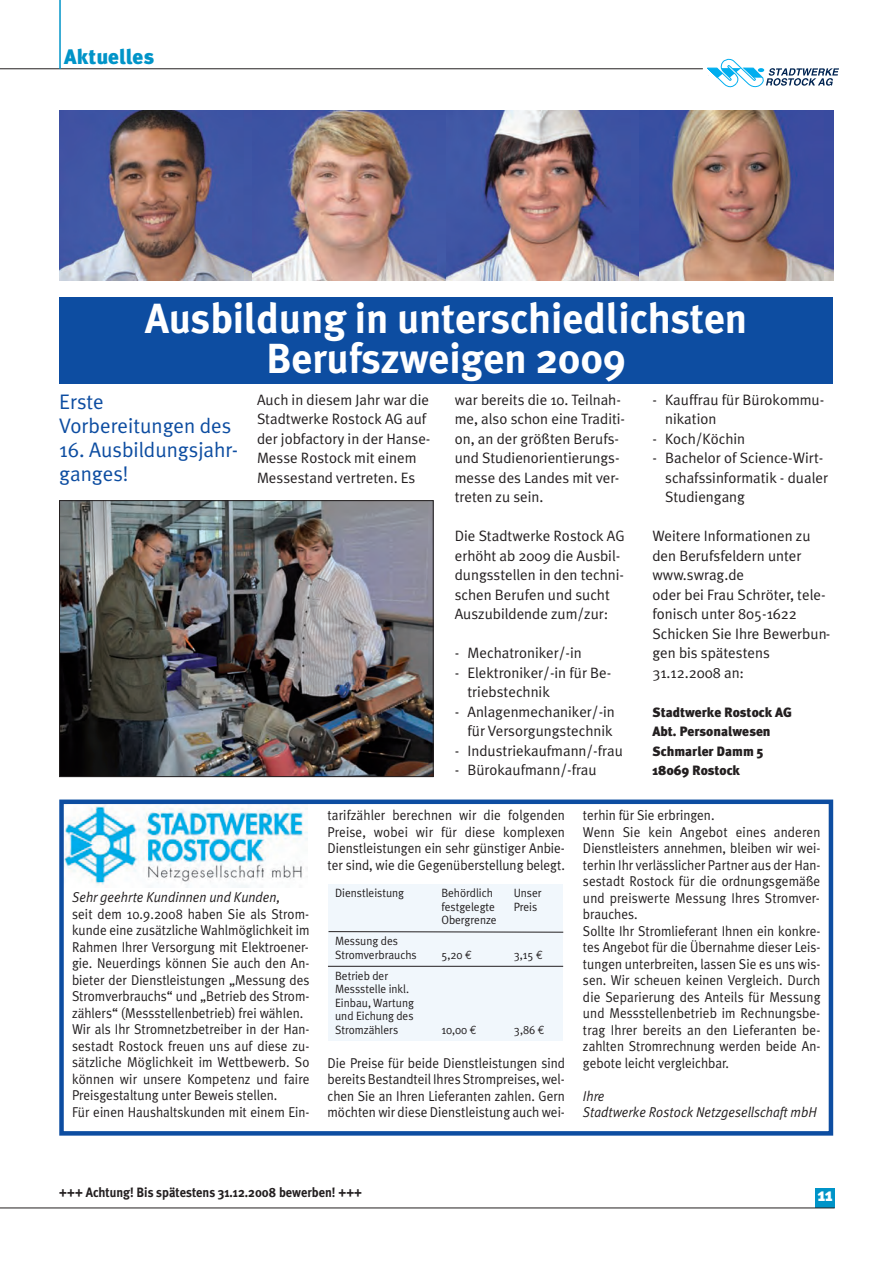
<style>
.page{position:relative;width:893px;height:1263px;background:#fff}
.page>*{position:absolute;margin:0;border:0;box-sizing:border-box;transform-origin:0 0}
.t1{font:700 42px/40.5px "Meta Plus";color:#fff;text-align:center}
.t2{font:21px/24px "Meta Plus Normal";color:#0d4da1}
.t3{font:900 21px "Meta Plus";color:#0094c8}
.t4{font:900 18px "Meta Plus";color:#fff}
.t5{font:15px/19.5px "Meta Plus Normal";color:#231f20}
.t6{font:14.25px/16.5px "Meta Plus Normal";color:#231f20;scale:.93 1}
.t7{font:italic 14.25px/16.5px "Meta Plus Normal";color:#231f20;scale:.93 1}
.t8{font:900 13.5px/19.5px "Meta Plus";color:#231f20}
.t9{font:700 13.5px "Meta Plus";color:#231f20;scale:.93 1}
.t10{font:12px/13.5px "Meta Plus Normal";color:#231f20;scale:.95 1}
.s1{font-family:"Euro Mono"}
</style>
<div class="page">
<img style="left:64px;top:804px;width:244px;height:83px">
<div style="left:59px;top:799px;width:774px;height:336px;border:4px solid #0d4da1"></div>
<hr style="left:0;top:68px;width:703px;height:1px;background:#231f20">
<svg style="left:694px;top:58px;width:145px;height:30px"></svg>
<div style="left:815px;top:1188px;width:20px;height:19px;background:#0094c8"></div>
<hr style="left:0;top:1207px;width:835px;height:1px;background:#231f20">
<img style="left:59px;top:110px;width:194px;height:170px">
<img style="left:253px;top:110px;width:193px;height:170px">
<img style="left:446px;top:110px;width:194px;height:170px">
<img style="left:640px;top:110px;width:193px;height:170px">
<div style="left:59px;top:297px;width:774px;height:87px;background:#0d4da1"></div>
<img style="left:61px;top:502px;width:370px;height:272px">
<div style="left:59px;top:500px;width:374px;height:276px;border:1px solid #231f20"></div>
<div style="left:328px;top:884px;width:235px;height:157px;background:#f1f7fc"></div>
<svg style="left:328px;top:931px;width:236px;height:1px"></svg>
<hr style="left:328px;top:966px;width:235px;height:1px;background:#231f20">
<hr style="left:59px;top:0;width:2px;height:69px;background:#0094c8">
<h2 class="t3" style="left:64px;top:45px;width:91px">Aktuelles</h2>
<h1 class="t1" style="left:145px;top:298px;width:604px">Ausbildung in unterschiedlichsten<br>Berufszweigen 2009</h1>
<h2 class="t2" style="left:59px;top:390px;width:174px">Erste<br>Vorbereitungen des</h2>
<h2 class="t2" style="left:59px;top:438px;width:180px">16. Ausbildungsjahr&shy;ganges!</h2>
<p class="t5" style="left:257px;top:389px;width:175px">Auch in diesem Jahr war die<br>Stadtwerke Rostock AG auf der jobfactory in der Hanse-<br>Messe Rostock mit einem<br>Messestand vertreten. Es</p>
<p class="t5" style="left:455px;top:389px;width:172px">war bereits die 10. Teilnah&shy;me, also schon eine Traditi&shy;on, an der größten Berufs&shy;und Studienorientierungs&shy;messe des Landes mit ver&shy;treten zu sein.</p>
<p class="t5" style="left:455px;top:526px;width:171px">Die Stadtwerke Rostock AG erhöht ab 2009 die Ausbil&shy;dungsstellen in den techni&shy;schen Berufen und sucht<br>Auszubildende zum/zur:</p>
<p class="t5" style="left:455px;top:643px;width:128px">- Mechatroniker/-in</p>
<p class="t5" style="left:467px;top:662px;width:145px;text-indent:-13px">- Elektroniker/-in für Be&shy;triebstechnik</p>
<p class="t5" style="left:455px;top:701px;width:162px;text-align:right">- Anlagenmechaniker/-in für Versorgungstechnik</p>
<p class="t5" style="left:455px;top:740px;width:170px">- Industriekaufmann/-frau</p>
<p class="t5" style="left:455px;top:760px;width:144px">- Bürokaufmann/-frau</p>
<p class="t5" style="left:665px;top:389px;width:161px;text-indent:-13px">- Kauffrau für Bürokommu&shy;nikation</p>
<p class="t5" style="left:652px;top:428px;width:94px">- Koch/Köchin</p>
<p class="t5" style="left:665px;top:448px;width:164px;text-indent:-13px">- Bachelor of Science-Wirt&shy;schafssinformatik - dualer<br>Studiengang</p>
<p class="t5" style="left:652px;top:526px;width:180px">Weitere Informationen zu den Berufsfeldern unter www.swrag.de<br>oder bei Frau Schröter, tele&shy;fonisch unter 805-1622<br>Schicken Sie Ihre Bewerbun&shy;gen bis spätestens<br>31.12.2008 an:</p>
<p class="t8" style="left:652px;top:702px;width:141px">Stadtwerke Rostock AG<br>Abt. Personalwesen<br>Schmarler Damm 5<br>18069 Rostock</p>
<p class="t7" style="left:72px;top:888px;width:225px">Sehr geehrte Kundinnen und Kunden,</p>
<p class="t6" style="left:72px;top:905px;width:257px">seit dem 10.9.2008 haben Sie als Strom&shy;kunde eine zusätzliche Wahlmöglichkeit im Rahmen Ihrer Versorgung mit Elektroener&shy;gie. Neuerdings können Sie auch den An&shy;bieter der Dienstleistungen „Messung des Stromverbrauchs“ und „Betrieb des Strom&shy;zählers“ (Messstellenbetrieb) frei wählen.<br>Wir als Ihr Stromnetzbetreiber in der Han&shy;sestadt Rostock freuen uns auf diese zu&shy;sätzliche Möglichkeit im Wettbewerb. So können wir unsere Kompetenz und faire Preisgestaltung unter Beweis stellen.<br>Für einen Haushaltskunden mit einem Ein-</p>
<p class="t6" style="left:327px;top:807px;width:257px;text-align:justify">tarifzähler berechnen wir die folgenden Preise, wobei wir für diese komplexen Dienstleistungen ein sehr günstiger Anbie&shy;ter sind, wie die Gegenüberstellung belegt.</p>
<p class="t10" style="left:335px;top:886px;width:74px">Dienstleistung</p>
<p class="t10" style="left:441px;top:886px;width:56px">Behördlich</p>
<p class="t10" style="left:514px;top:886px;width:31px">Unser</p>
<p class="t10" style="left:441px;top:899px;width:58px">festgelegte</p>
<p class="t10" style="left:514px;top:899px;width:26px">Preis</p>
<p class="t10" style="left:441px;top:913px;width:60px">Obergrenze</p>
<p class="t10" style="left:335px;top:934px;width:87px">Messung des<br>Stromverbrauchs</p>
<p class="t10" style="left:441px;top:947px;width:34px">5,20 <span class="s1">€</span></p>
<p class="t10" style="left:514px;top:947px;width:32px">3,15 <span class="s1">€</span></p>
<p class="t10" style="left:335px;top:968px;width:85px">Betrieb der<br>Messstelle inkl.<br>Einbau, Wartung und Eichung des<br>Stromzählers</p>
<p class="t10" style="left:441px;top:1022px;width:39px">10,00 <span class="s1">€</span></p>
<p class="t10" style="left:514px;top:1022px;width:34px">3,86 <span class="s1">€</span></p>
<p class="t6" style="left:327px;top:1054px;width:257px;text-align:justify">Die Preise für beide Dienstleistungen sind bereits Bestandteil Ihres Strompreises, wel&shy;chen Sie an Ihren Lieferanten zahlen. Gern möchten wir diese Dienstleistung auch wei-</p>
<p class="t6" style="left:583px;top:807px;width:257px">terhin für Sie erbringen.<br>Wenn Sie kein Angebot eines anderen Dienstleisters annehmen, bleiben wir wei&shy;terhin Ihr verlässlicher Partner aus der Han&shy;sestadt Rostock für die ordnungsgemäße und preiswerte Messung Ihres Stromver&shy;brauches.<br>Sollte Ihr Stromlieferant Ihnen ein konkre&shy;tes Angebot für die Übernahme dieser Leis&shy;tungen unterbreiten, lassen Sie es uns wis&shy;sen. Wir scheuen keinen Vergleich. Durch die Separierung des Anteils für Messung und Messstellenbetrieb im Rechnungsbe&shy;trag Ihrer bereits an den Lieferanten be&shy;zahlten Stromrechnung werden beide An&shy;gebote leicht vergleichbar.</p>
<p class="t7" style="left:583px;top:1087px;width:253px">Ihre<br>Stadtwerke Rostock Netzgesellschaft mbH</p>
<p class="t9" style="left:59px;top:1183px;width:327px">+++ Achtung! Bis spätestens 31.12.2008 bewerben! +++</p>
<p class="t4" style="left:818px;top:1184px;width:16px">11</p>
</div>
